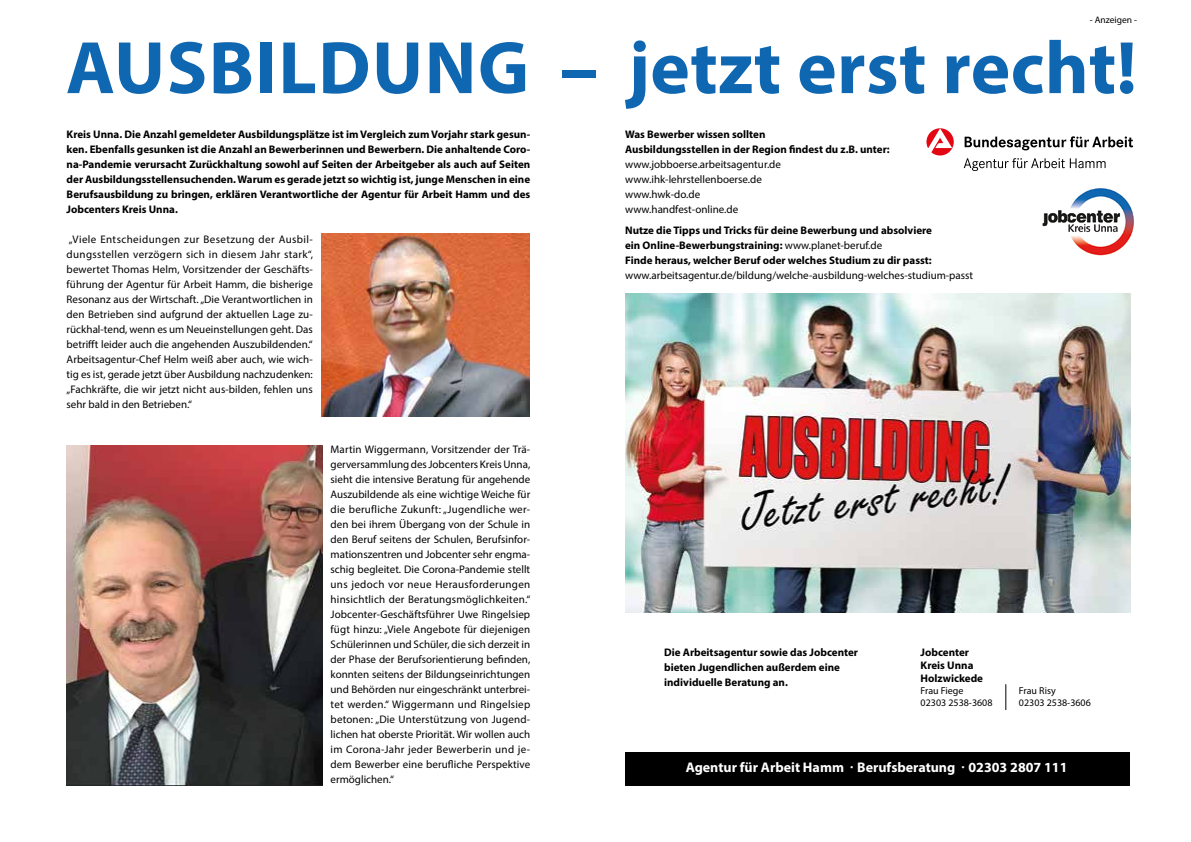
<style>
.page{position:relative;width:1191px;height:842px;background:#fff}
.page>*{position:absolute;margin:0;border:0;box-sizing:border-box;transform-origin:0 0}
.t1{font:700 75px "Myriad Pro";letter-spacing:.005em;color:#0f67b1}
.t2{font:700 14px "Myriad Pro";color:#fff}
.t3{font:11px/15px "Myriad Pro";color:#000;text-align:justify}
.t4{font:700 11px/15px "Myriad Pro";color:#000}
.t5{font:10px/12px "Myriad Pro";color:#000}
.t6{font:9.5px "Myriad Pro";color:#000}
.s1{font-weight:400}
.s2{font-family:"Gill Sans"}
</style>
<div class="page">
<div style="left:625px;top:752px;width:505px;height:33px;background:#000"></div>
<img style="left:625px;top:293px;width:505px;height:320px">
<img style="left:321px;top:234px;width:208px;height:182px">
<img style="left:67px;top:445px;width:255px;height:340px">
<img style="left:1042px;top:188px;width:92px;height:68px">
<svg style="left:963px;top:158px;width:142px;height:13px"></svg>
<svg style="left:964px;top:136px;width:169px;height:14px"></svg>
<svg style="left:926px;top:128px;width:27px;height:28px"></svg>
<svg style="left:1005px;top:684px;width:1px;height:26px"></svg>
<p class="t6" style="left:1089px;top:14px;width:49px">- Anzeigen -</p>
<h1 class="t1" style="left:66px;top:19px;width:1072px">AUSBILDUNG – jetzt erst recht!</h1>
<p class="t4" style="left:67px;top:126px;width:465px;text-align:justify">Kreis Unna. Die Anzahl gemeldeter Ausbildungsplätze ist im Vergleich zum Vorjahr stark gesun&shy;ken. Ebenfalls gesunken ist die Anzahl an Bewerberinnen und Bewerbern. Die anhaltende Coro&shy;na-Pandemie verursacht Zurückhaltung sowohl auf Seiten der Arbeitgeber als auch auf Seiten der Ausbildungsstellensuchenden. Warum es gerade jetzt so wichtig ist, junge Menschen in eine Berufsausbildung zu bringen, erklären Verantwortliche der Agentur für Arbeit Hamm und des Jobcenters Kreis Unna.</p>
<p class="t3" style="left:67px;top:232px;width:248px">„Viele Entscheidungen zur Besetzung der Ausbil&shy;dungsstellen verzögern sich in diesem Jahr stark“, bewertet Thomas Helm, Vorsitzender der Geschäfts&shy;führung der Agentur für Arbeit Hamm, die bisherige Resonanz aus der Wirtschaft. „Die Verantwortlichen in den Betrieben sind aufgrund der aktuellen Lage zu&shy;rückhal-tend, wenn es um Neueinstellungen geht. Das betrifft leider auch die angehenden Auszubildenden.“ Arbeitsagentur-Chef Helm weiß aber auch, wie wich&shy;tig es ist, gerade jetzt über Ausbildung nachzudenken: „Fachkräfte, die wir jetzt nicht aus-bilden, fehlen uns sehr bald in den Betrieben.“</p>
<p class="t3" style="left:330px;top:442px;width:201px">Martin Wiggermann, Vorsitzender der Trä&shy;gerversammlung des Jobcenters Kreis Unna, sieht die intensive Beratung für angehende Auszubildende als eine wichtige Weiche für die berufliche Zukunft: „Jugendliche wer&shy;den bei ihrem Übergang von der Schule in den Beruf seitens der Schulen, Berufsinfor&shy;mationszentren und Jobcenter sehr engma&shy;schig begleitet. Die Corona-Pandemie stellt uns jedoch vor neue Herausforderungen hinsichtlich der Beratungsmöglichkeiten.“ Jobcenter-Geschäftsführer Uwe Ringelsiep fügt hinzu: „Viele Angebote für diejenigen Schülerinnen und Schüler, die sich derzeit in der Phase der Berufsorientierung befinden, konnten seitens der Bildungseinrichtungen und Behörden nur eingeschränkt unterbrei&shy;tet werden.“ Wiggermann und Ringelsiep betonen: „Die Unterstützung von Jugend&shy;lichen hat oberste Priorität. Wir wollen auch im Corona-Jahr jeder Bewerberin und je&shy;dem Bewerber eine berufliche Perspektive ermöglichen.“</p>
<p class="t4" style="left:625px;top:127px;width:266px">Was Bewerber wissen sollten<br>Ausbildungsstellen in der Region findest du z.B. unter:</p>
<p class="t3" style="left:625px;top:157px;width:157px;text-align:left">www.jobboerse.arbeitsagentur.de www.ihk-lehrstellenboerse.de www.hwk-do.de www.handfest-online.de</p>
<p class="t4" style="left:625px;top:223px;width:308px">Nutze die Tipps und Tricks für deine Bewerbung und absolviere ein Online-Bewerbungstraining: <span class="s1">www.planet-beruf.de<br></span>Finde heraus, welcher Beruf oder welches Studium zu dir passt:</p>
<p class="t3" style="left:625px;top:268px;width:349px">www.arbeitsagentur.de/bildung/welche-ausbildung-welches-studium-passt</p>
<p class="t4" style="left:664px;top:644px;width:195px">Die Arbeitsagentur sowie das Jobcenter bieten Jugendlichen außerdem eine individuelle Beratung an.</p>
<p class="t4" style="left:920px;top:646px;width:64px;line-height:13px">Jobcenter<br>Kreis Unna<br>Holzwickede</p>
<p class="t5" style="left:920px;top:685px;width:73px">Frau Fiege<br>02303 2538-3608</p>
<p class="t5" style="left:1019px;top:685px;width:73px">Frau Risy<br>02303 2538-3606</p>
<p class="t2" style="left:685px;top:758px;width:383px">Agentur für Arbeit Hamm <span class="s2">·</span> Berufsberatung <span class="s2">·</span> 02303 2807 111</p>
</div>
